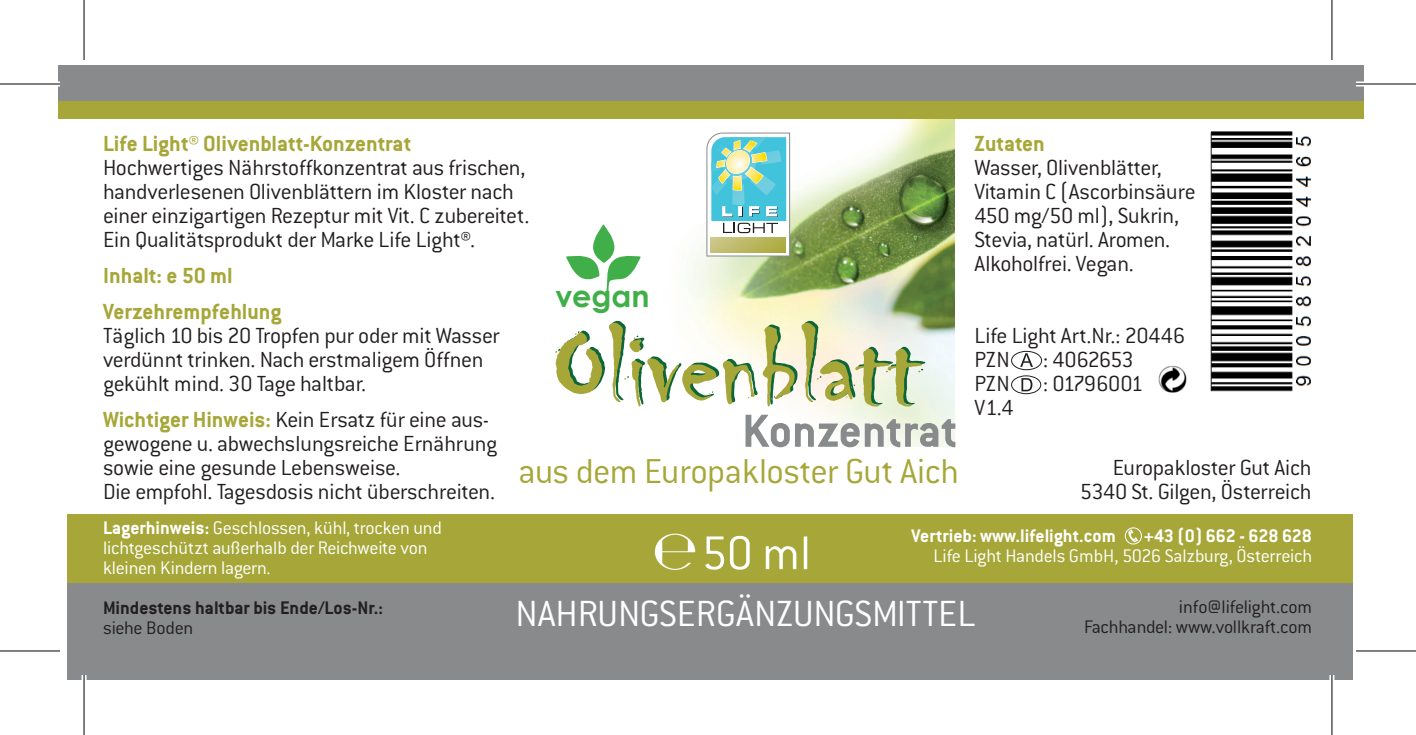
<style>
.page{position:relative;width:1416px;height:735px;background:#fff}
.page>*{position:absolute;margin:0;border:0;box-sizing:border-box;transform-origin:0 0}
.t1{font:118.8px "Chiller";color:#0c6638}
.t2{font:300 52px "Conduit ITC";color:#fff}
.t3{font:700 50.8px "Conduit ITC";color:#888a8c}
.t4{font:300 40px "Conduit ITC";color:#fff}
.t5{font:300 38px "Conduit ITC";letter-spacing:-.015em;color:#a6a738}
.t6{font:700 30px "Century Gothic";color:#40ae49}
.t7{font:300 24px/24px "Conduit ITC";letter-spacing:-.015em;color:#231f20}
.t8{font:700 24px/36px "Conduit ITC";color:#a6a738}
.t9{font:300 24px "Conduit ITC";letter-spacing:-.055em;color:#231f20}
.t10{font:300 20px/20px "Conduit ITC";letter-spacing:-.015em;color:#fff}
.t11{font:300 20px/20px "Conduit ITC";letter-spacing:-.015em;color:#231f20;text-align:right}
.t12{font:700 20px "Conduit ITC";color:#fff}
.t13{font:700 20px "Conduit ITC";color:#231f20}
.s1{font-weight:700;color:#a6a738}
.s2{color:#a6a738}
.s3{font-weight:700}
</style>
<div class="page">
<img style="left:547px;top:118px;width:407px;height:329px">
<div style="left:58px;top:66px;width:1305px;height:35px;background:#888a8c"></div>
<div style="left:58px;top:101px;width:1305px;height:17px;background:#a6a738"></div>
<div style="left:67px;top:583px;width:1285px;height:96px;background:#888a8c"></div>
<div style="left:67px;top:515px;width:1285px;height:68px;background:#a6a738"></div>
<svg style="left:706px;top:133px;width:84px;height:124px"></svg>
<svg style="left:1011px;top:351px;width:30px;height:19px"></svg>
<div style="left:1011px;top:351px;width:31px;height:19px;border:1px solid #231f20;border-radius:50%"></div>
<svg style="left:1020px;top:353px;width:12px;height:14px"></svg>
<img style="left:1158px;top:365px;width:29px;height:28px">
<svg style="left:1011px;top:376px;width:29px;height:18px"></svg>
<div style="left:1011px;top:375px;width:30px;height:19px;border:1px solid #231f20;border-radius:50%"></div>
<svg style="left:1021px;top:378px;width:11px;height:13px"></svg>
<div style="left:1124px;top:527px;width:17px;height:17px;border:1px solid #fff;border-radius:50%"></div>
<svg style="left:1128px;top:529px;width:9px;height:13px"></svg>
<img style="left:1211px;top:131px;width:101px;height:261px">
<hr style="left:1210px;top:132px;width:1px;height:259px;background:#231f20">
<svg style="left:655px;top:534px;width:40px;height:36px"></svg>
<svg style="left:566px;top:224px;width:74px;height:73px"></svg>
<div style="left:0;top:81px;width:60px;height:5px;background:#fff"></div>
<div style="left:1355px;top:81px;width:60px;height:5px;background:#fff"></div>
<hr style="left:82px;top:675px;width:4px;height:60px;background:#fff">
<svg style="left:1332px;top:0;width:1px;height:60px"></svg>
<svg style="left:1329px;top:675px;width:5px;height:60px"></svg>
<hr style="left:0;top:83px;width:60px;height:2px;background:#000">
<hr style="left:1355px;top:83px;width:60px;height:2px;background:#000">
<hr style="left:0;top:650px;width:60px;height:2px;background:#000">
<hr style="left:1355px;top:650px;width:60px;height:2px;background:#000">
<hr style="left:83px;top:0;width:2px;height:60px;background:#000">
<hr style="left:83px;top:675px;width:2px;height:60px;background:#000">
<hr style="left:1331px;top:0;width:1px;height:60px;background:#000">
<hr style="left:1331px;top:675px;width:1px;height:60px;background:#000">
<p class="t7" style="left:103px;top:132px;width:428px"><span class="s1">Life Light</span><span class="s2">®</span> <span class="s1">Olivenblatt-Konzentrat </span>Hochwertiges Nährstoffkonzentrat aus frischen, handverlesenen Olivenblättern im Kloster nach einer einzigartigen Rezeptur mit Vit. C zubereitet.<br>Ein Qualitätsprodukt der Marke Life Light®.</p>
<p class="t8" style="left:103px;top:257px;width:180px">Inhalt: e 50 ml<br>Verzehrempfehlung</p>
<p class="t7" style="left:103px;top:324px;width:398px">Täglich 10 bis 20 Tropfen pur oder mit Wasser verdünnt trinken. Nach erstmaligem Öffnen gekühlt mind. 30 Tage haltbar.</p>
<p class="t7" style="left:103px;top:408px;width:395px"><span class="s1">Wichtiger Hinweis:</span> Kein Ersatz für eine aus&shy;gewogene u. abwechslungsreiche Ernährung sowie eine gesunde Lebensweise.<br>Die empfohl. Tagesdosis nicht überschreiten.</p>
<p class="t6" style="left:555px;top:273px;width:96px">vegan</p>
<h1 class="t1" style="left:554px;top:300px;width:371px">Olivenblatt</h1>
<h3 class="t3" style="left:742px;top:401px;width:217px">Konzentrat</h3>
<h3 class="t5" style="left:518px;top:450px;width:441px">aus dem Europakloster Gut Aich</h3>
<p class="t8" style="left:974px;top:125px;width:72px">Zutaten</p>
<p class="t7" style="left:974px;top:155px;width:223px">Wasser, Olivenblätter,<br>Vitamin C (Ascorbinsäure<br>450 mg/50 ml), Sukrin,<br>Stevia, natürl. Aromen.<br>Alkoholfrei. Vegan.</p>
<p class="t7" style="left:974px;top:323px;width:212px">Life Light Art.Nr.: 20446<br>PZN</p>
<p class="t7" style="left:1043px;top:347px;width:92px">: 4062653</p>
<p class="t7" style="left:974px;top:371px;width:37px">PZN</p>
<p class="t9" style="left:1043px;top:370px;width:101px">: 01796001</p>
<p class="t7" style="left:974px;top:395px;width:40px">V1.4</p>
<p class="t7" style="left:1079px;top:455px;width:233px;text-align:right">Europakloster Gut Aich<br>5340 St. Gilgen, Österreich</p>
<p class="t10" style="left:103px;top:518px;width:340px"><span class="s3">Lagerhinweis:</span> Geschlossen, kühl, trocken und lichtgeschützt außerhalb der Reichweite von kleinen Kindern lagern.</p>
<p class="t13" style="left:103px;top:596px;width:281px">Mindestens haltbar bis Ende/Los-Nr.:</p>
<p class="t11" style="left:103px;top:618px;width:92px">siehe Boden</p>
<p class="t12" style="left:911px;top:524px;width:206px">Vertrieb: www.lifelight.com</p>
<p class="t12" style="left:1143px;top:524px;width:170px">+43 (0) 662 - 628 628</p>
<p class="t10" style="left:933px;top:545px;width:380px">Life Light Handels GmbH, 5026 Salzburg, Österreich</p>
<h2 class="t2" style="left:700px;top:525px;width:111px">50 ml</h2>
<h3 class="t4" style="left:515px;top:592px;width:461px">NAHRUNGSERGÄNZUNGSMITTEL</h3>
<p class="t11" style="left:1083px;top:596px;width:229px">info@lifelight.com<br>Fachhandel: www.vollkraft.com</p>
</div>
